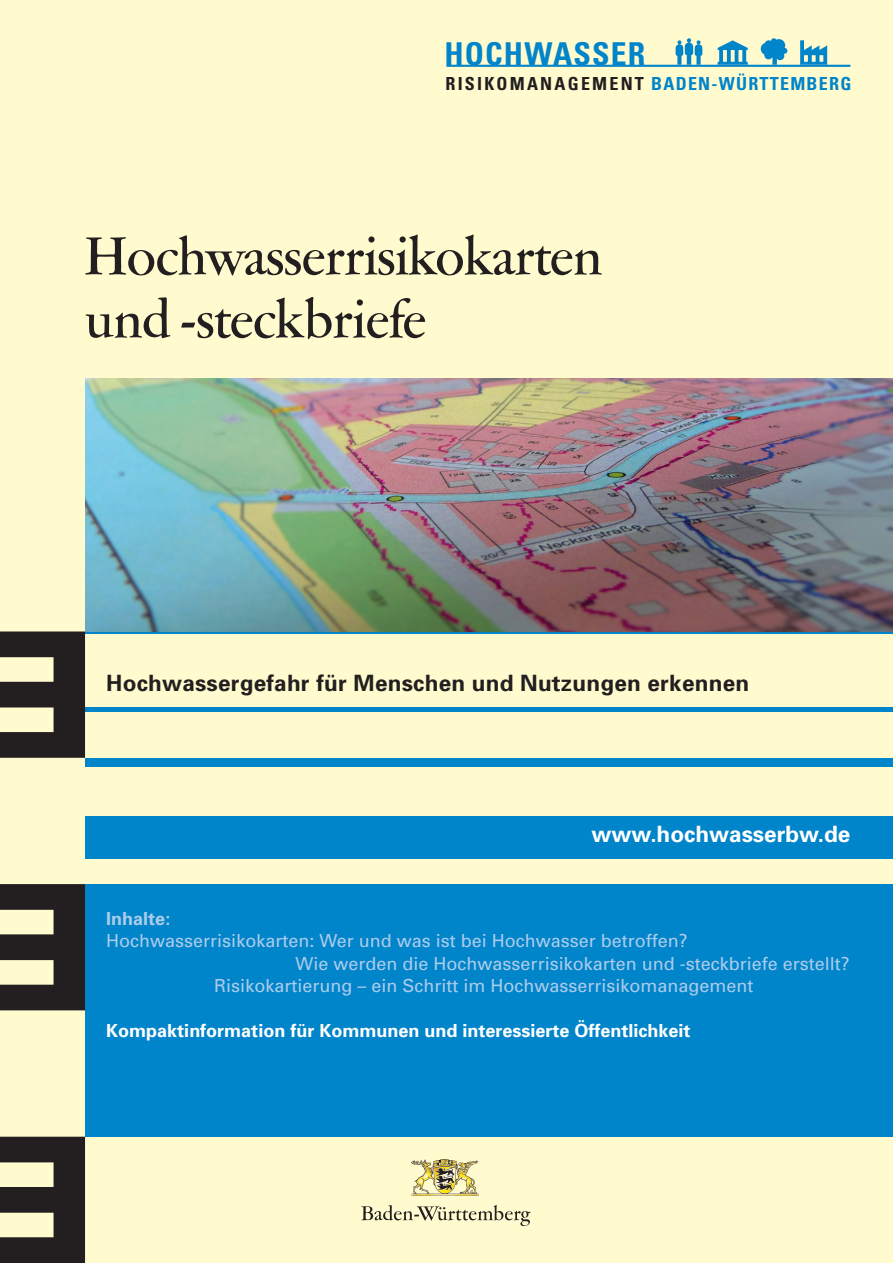
<style>
.page{position:relative;width:893px;height:1263px;background:#fffbcf}
.page>*{position:absolute;margin:0;border:0;box-sizing:border-box;transform-origin:0 0}
.t1{font:500 60px/63px "Garamont Amst SH";color:#231f20}
.t2{font:700 condensed 31.5px "Univers";letter-spacing:.04em;color:#0084ca}
.t3{font:700 22.5px "Univers";letter-spacing:.01em;color:#231f20}
.t4{font:700 22.5px "Univers";color:#fff}
.Zwischenheadlines{font:18px "Univers";color:#accceb}
.Zwischenheadlines-2{font:700 18px "Univers";color:#fff}
.t5{font:700 condensed 18px "Univers";letter-spacing:.125em;color:#0084ca}
.Zwischenheadlines-3{font:700 18px "Univers";color:#accceb}
.s1{color:#231f20}
</style>
<div class="page">
<div style="left:85px;top:884px;width:808px;height:253px;background:#0084ca"></div>
<div style="left:85px;top:758px;width:808px;height:8px;background:#0084ca"></div>
<hr style="left:85px;top:707px;width:808px;height:4px;background:#0084ca">
<hr style="left:85px;top:631px;width:808px;height:3px;background:#0084ca">
<svg style="left:0;top:1137px;width:85px;height:126px"></svg>
<svg style="left:0;top:884px;width:85px;height:126px"></svg>
<svg style="left:0;top:631px;width:85px;height:127px"></svg>
<img style="left:85px;top:379px;width:808px;height:252px">
<hr style="left:446px;top:65px;width:404px;height:2px;background:#0084ca">
<svg style="left:800px;top:40px;width:27px;height:25px"></svg>
<svg style="left:718px;top:40px;width:30px;height:25px"></svg>
<svg style="left:676px;top:38px;width:26px;height:27px"></svg>
<svg style="left:761px;top:38px;width:26px;height:27px"></svg>
<div style="left:85px;top:816px;width:808px;height:42px;background:#0084ca"></div>
<svg style="left:361px;top:1205px;width:169px;height:21px"></svg>
<img style="left:412px;top:1159px;width:67px;height:36px">
<p class="t2" style="left:444px;top:35px;width:203px">HOCHWASSER</p>
<p class="t5" style="left:445px;top:73px;width:407px"><span class="s1">RISIKOMANAGEMENT</span> BADEN-WÜRTTEMBERG</p>
<p class="t1" style="left:85px;top:228px;width:518px">Hochwasserrisikokarten und -steckbriefe</p>
<p class="t3" style="left:106px;top:668px;width:644px">Hochwassergefahr für Menschen und Nutzungen erkennen</p>
<p class="t4" style="left:592px;top:820px;width:260px">www.hochwasserbw.de</p>
<p class="Zwischenheadlines-3" style="left:106px;top:907px;width:66px">Inhalte:</p>
<p class="Zwischenheadlines" style="left:106px;top:929px;width:583px">Hochwasserrisikokarten: Wer und was ist bei Hochwasser betroffen?</p>
<p class="Zwischenheadlines" style="left:296px;top:952px;width:556px">Wie werden die Hochwasserrisikokarten und -steckbriefe erstellt?</p>
<p class="Zwischenheadlines" style="left:214px;top:974px;width:541px">Risikokartierung – ein Schritt im Hochwasserrisikomanagement</p>
<p class="Zwischenheadlines-2" style="left:106px;top:1019px;width:586px">Kompaktinformation für Kommunen und interessierte Öffentlichkeit</p>
</div>
